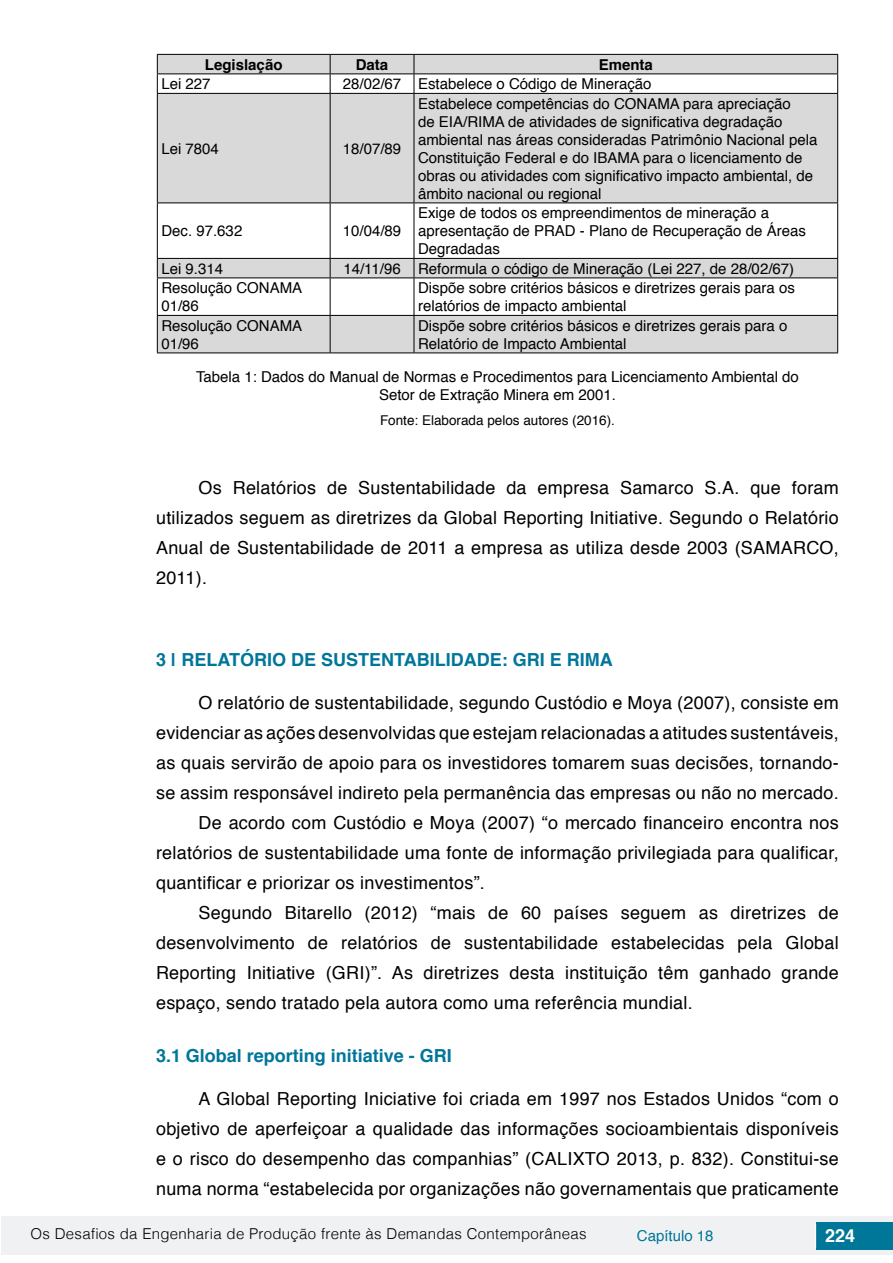
<style>
.page{position:relative;width:893px;height:1263px;background:#fff}
.page>*{position:absolute;margin:0;border:0;box-sizing:border-box;transform-origin:0 0}
.txt{font:18px/30px "Helvetica";letter-spacing:.015em;color:#000;text-align:justify}
.t1{font:700 18px "Helvetica";color:#007699}
.t2{font:700 18px "Helvetica";color:#fff}
.tab_txt{font:15px/18px "Helvetica";color:#000}
.info_tab_gra_imag{font:15px/18px "Helvetica";color:#000;text-align:center}
.t3{font:300 15px "Helvetica";letter-spacing:.02em;color:#000}
.tab_txt-2{font:700 15px "Helvetica";color:#000}
.t4{font:15px "Helvetica";color:#007699}
.fonte_tab_gra_imag{font:13.5px "Helvetica";color:#000}
</style>
<div class="page">
<div style="left:1px;top:1216px;width:891px;height:38px;background:#f0f1f2"></div>
<div style="left:816px;top:1222px;width:77px;height:27px;background:#007699"></div>
<svg style="left:815px;top:1224px;width:1px;height:24px"></svg>
<svg style="left:158px;top:55px;width:679px;height:298px;fill:#d9d9d9"></svg>
<hr style="left:157px;top:54px;width:173px;height:1px;background:#000">
<hr style="left:330px;top:54px;width:84px;height:1px;background:#000">
<hr style="left:414px;top:54px;width:424px;height:1px;background:#000">
<hr style="left:157px;top:74px;width:173px;height:1px;background:#000">
<svg style="left:157px;top:55px;width:1px;height:38px"></svg>
<hr style="left:330px;top:74px;width:84px;height:1px;background:#000">
<svg style="left:330px;top:55px;width:1px;height:38px"></svg>
<hr style="left:414px;top:74px;width:424px;height:1px;background:#000">
<svg style="left:414px;top:55px;width:1px;height:38px"></svg>
<svg style="left:837px;top:55px;width:1px;height:38px"></svg>
<hr style="left:157px;top:93px;width:173px;height:1px;background:#000">
<hr style="left:157px;top:94px;width:1px;height:109px;background:#000">
<hr style="left:330px;top:93px;width:84px;height:1px;background:#000">
<hr style="left:330px;top:94px;width:1px;height:109px;background:#000">
<hr style="left:414px;top:93px;width:424px;height:1px;background:#000">
<hr style="left:414px;top:94px;width:1px;height:109px;background:#000">
<hr style="left:837px;top:94px;width:1px;height:109px;background:#000">
<hr style="left:157px;top:203px;width:173px;height:1px;background:#000">
<hr style="left:157px;top:203px;width:1px;height:55px;background:#000">
<hr style="left:330px;top:203px;width:84px;height:1px;background:#000">
<hr style="left:330px;top:203px;width:1px;height:55px;background:#000">
<hr style="left:414px;top:203px;width:424px;height:1px;background:#000">
<hr style="left:414px;top:203px;width:1px;height:55px;background:#000">
<hr style="left:837px;top:203px;width:1px;height:55px;background:#000">
<hr style="left:157px;top:258px;width:173px;height:1px;background:#000">
<svg style="left:157px;top:259px;width:1px;height:19px"></svg>
<hr style="left:330px;top:258px;width:84px;height:1px;background:#000">
<svg style="left:330px;top:259px;width:1px;height:19px"></svg>
<hr style="left:414px;top:258px;width:424px;height:1px;background:#000">
<svg style="left:414px;top:259px;width:1px;height:19px"></svg>
<svg style="left:837px;top:259px;width:1px;height:19px"></svg>
<hr style="left:157px;top:278px;width:173px;height:1px;background:#000">
<hr style="left:157px;top:278px;width:1px;height:37px;background:#000">
<hr style="left:330px;top:278px;width:84px;height:1px;background:#000">
<hr style="left:330px;top:278px;width:1px;height:37px;background:#000">
<hr style="left:414px;top:278px;width:424px;height:1px;background:#000">
<hr style="left:414px;top:278px;width:1px;height:37px;background:#000">
<hr style="left:837px;top:278px;width:1px;height:37px;background:#000">
<hr style="left:157px;top:315px;width:173px;height:1px;background:#000">
<hr style="left:157px;top:316px;width:1px;height:37px;background:#000">
<hr style="left:330px;top:315px;width:84px;height:1px;background:#000">
<hr style="left:330px;top:316px;width:1px;height:37px;background:#000">
<hr style="left:414px;top:315px;width:424px;height:1px;background:#000">
<hr style="left:414px;top:316px;width:1px;height:37px;background:#000">
<hr style="left:837px;top:316px;width:1px;height:37px;background:#000">
<hr style="left:157px;top:353px;width:173px;height:1px;background:#000">
<hr style="left:330px;top:353px;width:84px;height:1px;background:#000">
<hr style="left:414px;top:353px;width:424px;height:1px;background:#000">
<p class="tab_txt-2" style="left:205px;top:52px;width:79px">Legislação</p>
<p class="tab_txt-2" style="left:356px;top:52px;width:34px">Data</p>
<p class="tab_txt-2" style="left:599px;top:52px;width:56px">Ementa</p>
<p class="tab_txt" style="left:161px;top:75px;width:51px">Lei 227</p>
<p class="tab_txt" style="left:343px;top:75px;width:60px">28/02/67</p>
<p class="tab_txt" style="left:418px;top:75px;width:235px">Estabelece o Código de Mineração</p>
<p class="tab_txt" style="left:161px;top:140px;width:59px">Lei 7804</p>
<p class="tab_txt" style="left:343px;top:140px;width:60px">18/07/89</p>
<p class="tab_txt" style="left:161px;top:222px;width:82px">Dec. 97.632</p>
<p class="tab_txt" style="left:343px;top:222px;width:60px">10/04/89</p>
<p class="tab_txt" style="left:418px;top:95px;width:401px">Estabelece competências do CONAMA para apreciação<br>de EIA/RIMA de atividades de significativa degradação ambiental nas áreas consideradas Patrimônio Nacional pela Constituição Federal e do IBAMA para o licenciamento de obras ou atividades com significativo impacto ambiental, de âmbito nacional ou regional</p>
<p class="tab_txt" style="left:418px;top:204px;width:389px">Exige de todos os empreendimentos de mineração a apresentação de PRAD - Plano de Recuperação de Áreas<br>Degradadas</p>
<p class="tab_txt" style="left:161px;top:260px;width:63px">Lei 9.314</p>
<p class="tab_txt" style="left:343px;top:260px;width:59px">14/11/96</p>
<p class="tab_txt" style="left:418px;top:260px;width:378px">Reformula o código de Mineração (Lei 227, de 28/02/67)</p>
<p class="tab_txt" style="left:161px;top:279px;width:142px">Resolução CONAMA<br>01/86</p>
<p class="tab_txt" style="left:418px;top:279px;width:378px">Dispõe sobre critérios básicos e diretrizes gerais para os relatórios de impacto ambiental</p>
<p class="tab_txt" style="left:161px;top:317px;width:142px">Resolução CONAMA<br>01/96</p>
<p class="tab_txt" style="left:418px;top:317px;width:371px">Dispõe sobre critérios básicos e diretrizes gerais para o<br>Relatório de Impacto Ambiental</p>
<p class="info_tab_gra_imag" style="left:196px;top:368px;width:604px">Tabela 1: Dados do Manual de Normas e Procedimentos para Licenciamento Ambiental do<br>Setor de Extração Minera em 2001.</p>
<p class="fonte_tab_gra_imag" style="left:380px;top:410px;width:236px">Fonte: Elaborada pelos autores (2016).</p>
<p class="txt" style="left:156px;top:473px;width:684px;text-indent:43px">Os Relatórios de Sustentabilidade da empresa Samarco S.A. que foram utilizados seguem as diretrizes da Global Reporting Initiative. Segundo o Relatório Anual de Sustentabilidade de 2011 a empresa as utiliza desde 2003 (SAMARCO, 2011).</p>
<p class="t1" style="left:156px;top:645px;width:458px">3 | RELATÓRIO DE SUSTENTABILIDADE: GRI E RIMA</p>
<p class="txt" style="left:156px;top:688px;width:684px;text-indent:43px">O relatório de sustentabilidade, segundo Custódio e Moya (2007), consiste em evidenciar as ações desenvolvidas que estejam relacionadas a atitudes sustentáveis, as quais servirão de apoio para os investidores tomarem suas decisões, tornando&shy;se assim responsável indireto pela permanência das empresas ou não no mercado.</p>
<p class="txt" style="left:156px;top:808px;width:684px;text-indent:43px">De acordo com Custódio e Moya (2007) “o mercado financeiro encontra nos relatórios de sustentabilidade uma fonte de informação privilegiada para qualificar, quantificar e priorizar os investimentos”.</p>
<p class="txt" style="left:156px;top:898px;width:684px;text-indent:43px">Segundo Bitarello (2012) “mais de 60 países seguem as diretrizes de desenvolvimento de relatórios de sustentabilidade estabelecidas pela Global Reporting Initiative (GRI)”. As diretrizes desta instituição têm ganhado grande espaço, sendo tratado pela autora como uma referência mundial.</p>
<p class="t1" style="left:156px;top:1041px;width:297px">3.1 Global reporting initiative - GRI</p>
<p class="txt" style="left:156px;top:1084px;width:684px;text-indent:43px">A Global Reporting Iniciative foi criada em 1997 nos Estados Unidos “com o objetivo de aperfeiçoar a qualidade das informações socioambientais disponíveis e o risco do desempenho das companhias” (CALIXTO 2013, p. 832). Constitui-se numa norma “estabelecida por organizações não governamentais que praticamente</p>
<p class="t3" style="left:31px;top:1221px;width:557px">Os Desafios da Engenharia de Produção frente às Demandas Contemporâneas</p>
<p class="t4" style="left:637px;top:1224px;width:78px">Capítulo 18</p>
<p class="t2" style="left:825px;top:1221px;width:32px">224</p>
</div>
